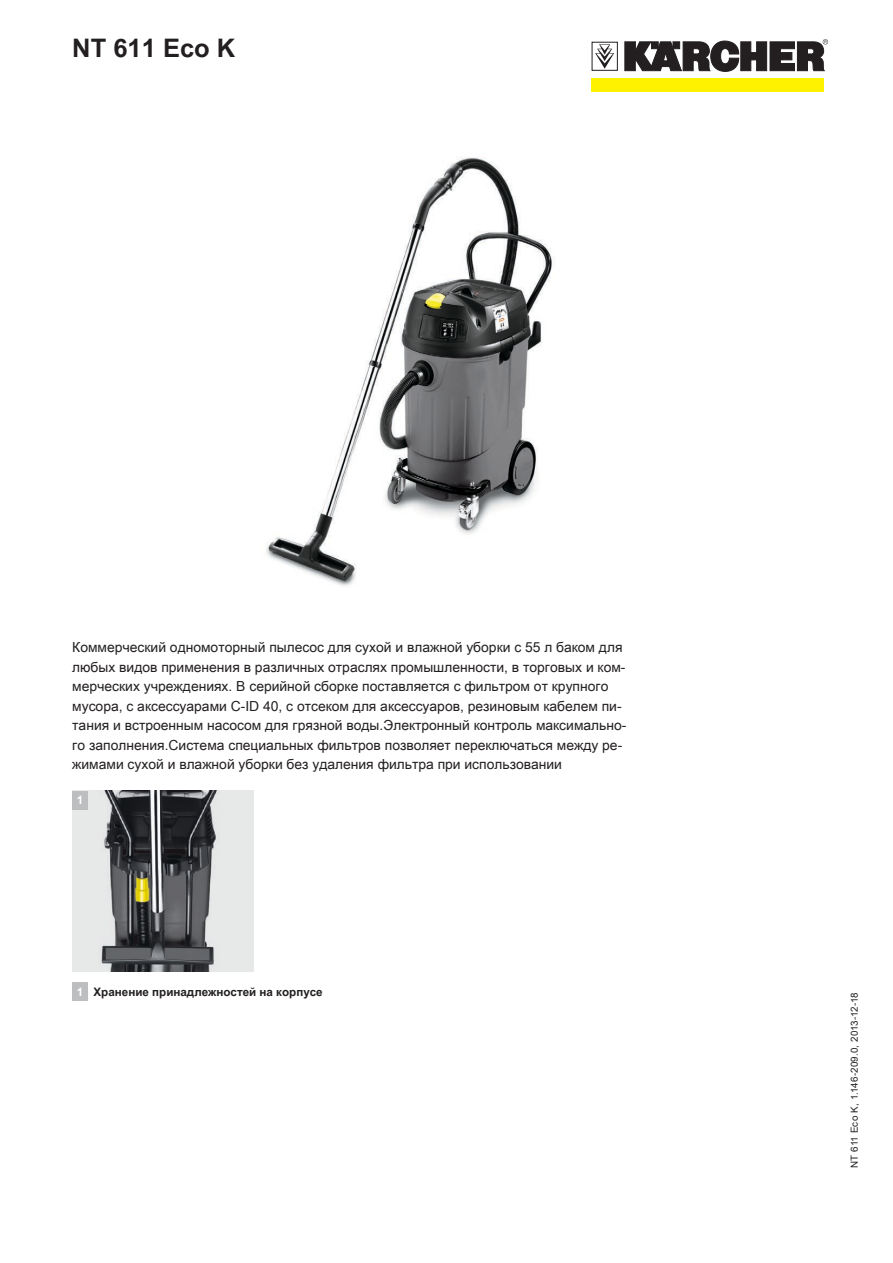
<style>
.page{position:relative;width:893px;height:1263px;background:#fff}
.page>*{position:absolute;margin:0;border:0;box-sizing:border-box;transform-origin:0 0}
.t1{font:700 25.5px "Arial Unicode MS";color:#231f20}
.t2{font:13.8px/19.5px "Arial Unicode MS";color:#231f20}
.t3{font:700 11.7px "Arial Unicode MS";color:#231f20}
.t4{font:700 11.7px "Arial Unicode MS";color:#fff}
.t5{font:9.75px "Arial Unicode MS";color:#231f20}
.s1{color:#fff}
</style>
<div class="page">
<div style="left:592px;top:42px;width:26px;height:29px;border:1px solid #231f20"></div>
<svg style="left:595px;top:44px;width:19px;height:25px"></svg>
<div style="left:592px;top:78px;width:232px;height:13px;background:#fff200"></div>
<svg style="left:625px;top:39px;width:203px;height:33px"></svg>
<img style="left:266px;top:157px;width:289px;height:429px">
<img style="left:72px;top:791px;width:181px;height:181px">
<div style="left:72px;top:791px;width:16px;height:19px;background:#bcbec0"></div>
<div style="left:72px;top:982px;width:16px;height:19px;background:#bcbec0"></div>
<h1 class="t1" style="left:72px;top:30px;width:164px">NT 611 Eco K</h1>
<p class="t2" style="left:72px;top:637px;width:556px">Коммерческий одномоторный пылесос для сухой и влажной уборки с 55 л баком для любых видов применения в различных отраслях промышленности, в торговых и ком&shy;мерческих учреждениях. В серийной сборке поставляется с фильтром от крупного мусора, с аксессуарами C-ID 40, с отсеком для аксессуаров, резиновым кабелем пи&shy;тания и встроенным насосом для грязной воды.Электронный контроль максимально&shy;го заполнения.Система специальных фильтров позволяет переключаться между ре&shy;жимами сухой и влажной уборки без удаления фильтра при использовании</p>
<p class="t4" style="left:77px;top:792px;width:8px">1</p>
<p class="t3" style="left:77px;top:983px;width:248px"><span class="s1">1</span> Хранение принадлежностей на корпусе</p>
<p class="t5" style="left:847px;top:1168px;width:177px;rotate:-90deg">NT 611 Eco K, 1.146-209.0, 2013-12-18</p>
</div>
